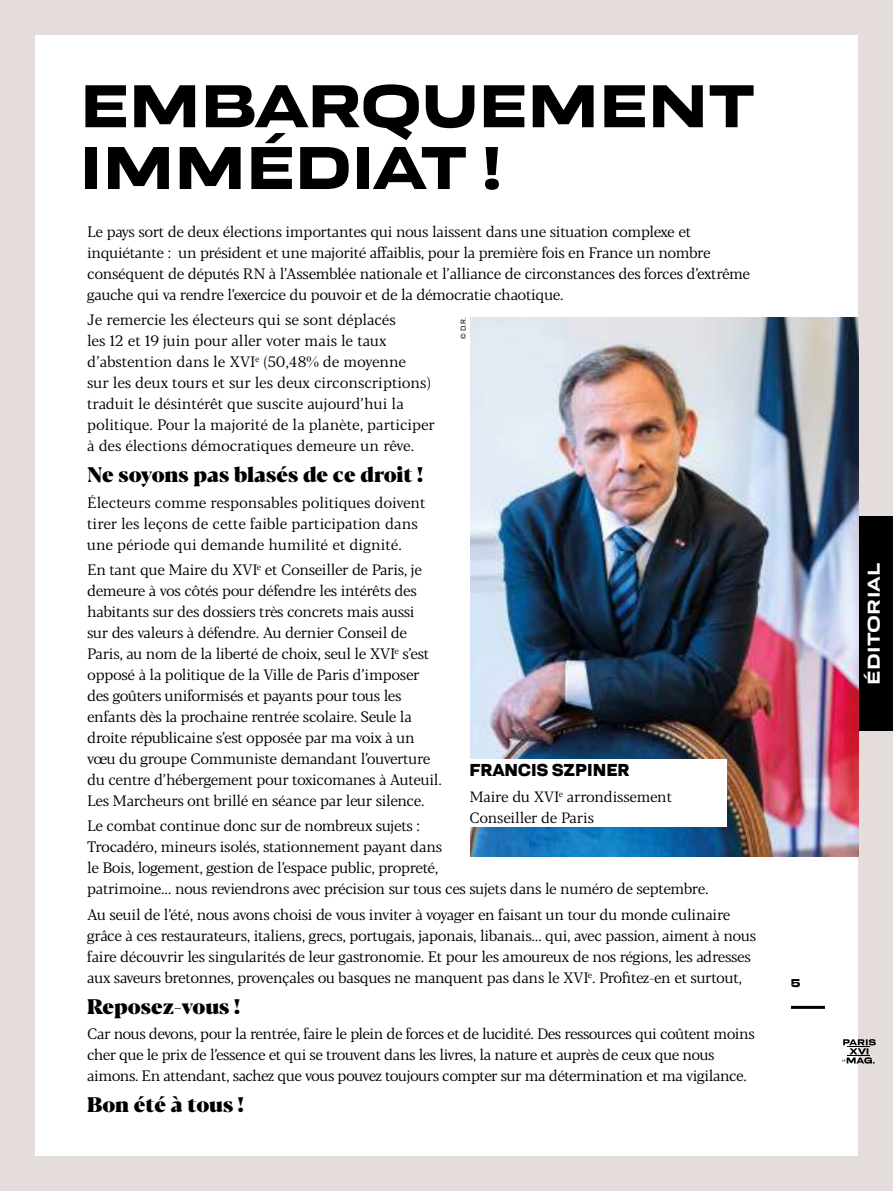
<style>
.page{position:relative;width:893px;height:1191px;background:#fff}
.page>*{position:absolute;margin:0;border:0;box-sizing:border-box;transform-origin:0 0}
.t1{font:63.3px/61.8px "Resolve Bold Wd";letter-spacing:-.01em;color:#000}
.t2{font:800 21px "Blacker Pro Dis";color:#000}
.t3{font:700 18.15px "Resolve";color:#000}
.t4{font:18px "Resolve Semibold Wd";letter-spacing:.02em;color:#fff}
.t5{font:15px/21px "Blacker Pro Tx";letter-spacing:-.02em;color:#000}
.t6{font:15px/21px "Blacker Pro Tx";color:#000}
.t7{font:14.85px/20.7px "Blacker Pro Tx";letter-spacing:-.01em;color:#000}
.t8{font:12px "Resolve Bold Wd";color:#000}
.t9{font:300 7.5px "Resolve";color:#000}
</style>
<div class="page">
<div style="left:0;top:0;width:893px;height:34px;background:#e4dddb"></div>
<div style="left:0;top:0;width:34px;height:1191px;background:#e4dddb"></div>
<div style="left:859px;top:0;width:34px;height:1191px;background:#e4dddb"></div>
<div style="left:0;top:1157px;width:893px;height:34px;background:#e4dddb"></div>
<svg style="left:842px;top:1039px;width:34px;height:24px"></svg>
<div style="left:842px;top:517px;width:51px;height:214px;background:#000"></div>
<hr style="left:791px;top:1006px;width:34px;height:3px;background:#000">
<img style="left:470px;top:317px;width:389px;height:539px">
<div style="left:469px;top:759px;width:258px;height:68px;background:#fff"></div>
<h1 class="t1" style="left:80px;top:74px;width:677px">EMBARQUEMENT<br>IMMÉDIAT !</h1>
<p class="t5" style="left:87px;top:221px;width:664px">Le pays sort de deux élections importantes qui nous laissent dans une situation complexe et inquiétante : un président et une majorité affaiblis, pour la première fois en France un nombre conséquent de députés RN à l’Assemblée nationale et l’alliance de circonstances des forces d’extrême gauche qui va rendre l’exercice du pouvoir et de la démocratie chaotique.</p>
<p class="t6" style="left:87px;top:309px;width:349px">Je remercie les électeurs qui se sont déplacés<br>les 12 et 19 juin pour aller voter mais le taux d’abstention dans le XVI<sup>e</sup> (50,48% de moyenne<br>sur les deux tours et sur les deux circonscriptions) traduit le désintérêt que suscite aujourd’hui la politique. Pour la majorité de la planète, participer à des élections démocratiques demeure un rêve.</p>
<h2 class="t2" style="left:87px;top:459px;width:337px">Ne soyons pas blasés de ce droit !</h2>
<p class="t6" style="left:87px;top:491px;width:340px">Électeurs comme responsables politiques doivent tirer les leçons de cette faible participation dans une période qui demande humilité et dignité.</p>
<p class="t5" style="left:87px;top:559px;width:356px">En tant que Maire du XVI<sup>e</sup> et Conseiller de Paris, je demeure à vos côtés pour défendre les intérêts des habitants sur des dossiers très concrets mais aussi<br>sur des valeurs à défendre. Au dernier Conseil de Paris, au nom de la liberté de choix, seul le XVI<sup>e</sup> s’est opposé à la politique de la Ville de Paris d’imposer des goûters uniformisés et payants pour tous les enfants dès la prochaine rentrée scolaire. Seule la droite républicaine s’est opposée par ma voix à un vœu du groupe Communiste demandant l’ouverture du centre d’hébergement pour toxicomanes à Auteuil.<br>Les Marcheurs ont brillé en séance par leur silence.</p>
<p class="t5" style="left:87px;top:815px;width:623px">Le combat continue donc sur de nombreux sujets :<br>Trocadéro, mineurs isolés, stationnement payant dans<br>le Bois, logement, gestion de l’espace public, propreté,<br>patrimoine… nous reviendrons avec précision sur tous ces sujets dans le numéro de septembre.</p>
<p class="t5" style="left:87px;top:903px;width:670px">Au seuil de l’été, nous avons choisi de vous inviter à voyager en faisant un tour du monde culinaire grâce à ces restaurateurs, italiens, grecs, portugais, japonais, libanais… qui, avec passion, aiment à nous faire découvrir les singularités de leur gastronomie. Et pour les amoureux de nos régions, les adresses aux saveurs bretonnes, provençales ou basques ne manquent pas dans le XVI<sup>e</sup>. Profitez-en et surtout,</p>
<h2 class="t2" style="left:87px;top:990px;width:154px">Reposez-vous !</h2>
<p class="t5" style="left:87px;top:1023px;width:669px">Car nous devons, pour la rentrée, faire le plein de forces et de lucidité. Des ressources qui coûtent moins cher que le prix de l’essence et qui se trouvent dans les livres, la nature et auprès de ceux que nous aimons. En attendant, sachez que vous pouvez toujours compter sur ma détermination et ma vigilance.</p>
<h2 class="t2" style="left:87px;top:1088px;width:158px">Bon été à tous !</h2>
<p class="t9" style="left:459px;top:338px;width:23px;rotate:-90deg">© D.R.</p>
<p class="t3" style="left:469px;top:760px;width:162px">FRANCIS SZPINER</p>
<p class="t7" style="left:469px;top:786px;width:204px">Maire du XVI<sup>e</sup> arrondissement<br>Conseiller de Paris</p>
<p class="t8" style="left:791px;top:975px;width:11px">5</p>
<p class="t4" style="left:863px;top:685px;width:123px;rotate:-90deg">ÉDITORIAL</p>
</div>
